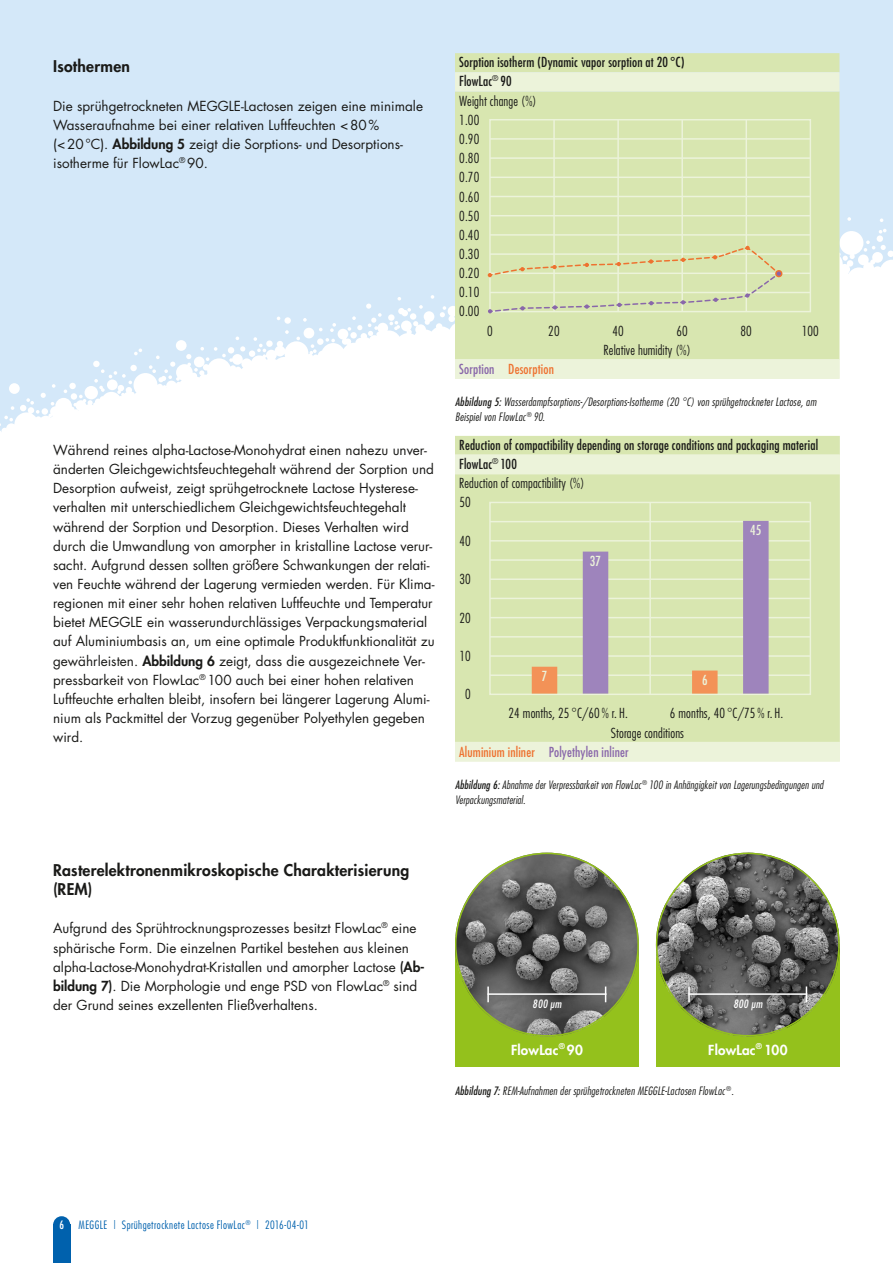
<style>
.page{position:relative;width:893px;height:1263px;background:#fff}
.page>*{position:absolute;margin:0;border:0;box-sizing:border-box;transform-origin:0 0}
.t1{font:800 15.75px/19.2px "Futura";letter-spacing:.015em;color:#1a1a18}
.t2{font:13.5px/19.2px "Futura";color:#1a1a18}
.t3{font:condensed 13.5px/19.2px "Futura";letter-spacing:.01em;color:#1a1a18}
.t4{font:300 condensed 13.5px "Futura";letter-spacing:.01em;color:#1a1a18}
.t5{font:condensed 13.5px "Futura";letter-spacing:.01em;color:#8967aa}
.t6{font:800 13.5px "Futura";letter-spacing:.015em;color:#fff}
.t7{font:condensed 13.5px "Futura";letter-spacing:.01em;color:#ee7230}
.t8{font:condensed 13.5px "Futura";color:#ecf3da}
.t9{font:italic 300 condensed 11.25px/15px "Futura";letter-spacing:.015em;color:#1a1a18}
.t10{font:300 condensed 11.25px "Futura";letter-spacing:.035em;color:#0061ad}
.t11{font:italic condensed 11.25px "Futura";letter-spacing:.035em;color:#fff}
.t12{font:condensed 11.25px "Futura";color:#fff}
.s1{font-weight:800}
.s2{color:#8967aa}
.s3{font-weight:400}
.s4{font-weight:300}
.s5{color:#ee7230}
</style>
<div class="page">
<div style="left:0;top:0;width:893px;height:455px;background:#d4e8f9"></div>
<svg style="left:0;top:168px;width:893px;height:287px"></svg>
<div style="left:53px;top:1225px;width:17px;height:38px;background:#0061ad"></div>
<div style="left:53px;top:1216px;width:17px;height:17px;background:#0061ad;border-radius:50%"></div>
<div style="left:455px;top:53px;width:384px;height:19px;background:#d8e6b0"></div>
<svg style="left:455px;top:72px;width:384px;height:287px;background:#d9e7b4"></svg>
<div style="left:455px;top:359px;width:384px;height:20px;background:#ecf3da"></div>
<div style="left:455px;top:436px;width:385px;height:18px;background:#d8e6b0"></div>
<div style="left:455px;top:474px;width:385px;height:288px;background:#d8e6b0"></div>
<div style="left:455px;top:454px;width:385px;height:20px;background:#ecf3da"></div>
<div style="left:455px;top:742px;width:385px;height:19px;background:#ecf3da"></div>
<div style="left:455px;top:944px;width:184px;height:123px;background:#94c11c"></div>
<div style="left:656px;top:944px;width:184px;height:123px;background:#94c11c"></div>
<img style="left:455px;top:853px;width:184px;height:183px;border-radius:92px">
<hr style="left:487px;top:993px;width:119px;height:2px;background:#fff">
<svg style="left:487px;top:986px;width:2px;height:16px"></svg>
<svg style="left:605px;top:986px;width:1px;height:16px"></svg>
<img style="left:656px;top:853px;width:184px;height:183px;border-radius:92px">
<hr style="left:688px;top:993px;width:119px;height:2px;background:#fff">
<svg style="left:688px;top:986px;width:2px;height:16px"></svg>
<svg style="left:806px;top:986px;width:1px;height:16px"></svg>
<div style="left:489px;top:119px;width:322px;height:193px;border:2px solid #ecf3da"></div>
<hr style="left:553px;top:120px;width:2px;height:192px;background:#ecf3da">
<hr style="left:617px;top:120px;width:2px;height:192px;background:#ecf3da">
<hr style="left:681px;top:120px;width:2px;height:192px;background:#ecf3da">
<hr style="left:745px;top:120px;width:2px;height:192px;background:#ecf3da">
<hr style="left:490px;top:157px;width:320px;height:2px;background:#ecf3da">
<hr style="left:490px;top:138px;width:320px;height:2px;background:#ecf3da">
<hr style="left:490px;top:177px;width:320px;height:1px;background:#ecf3da">
<hr style="left:490px;top:215px;width:320px;height:1px;background:#ecf3da">
<hr style="left:490px;top:253px;width:320px;height:2px;background:#ecf3da">
<hr style="left:490px;top:292px;width:320px;height:1px;background:#ecf3da">
<hr style="left:490px;top:196px;width:320px;height:1px;background:#ecf3da">
<hr style="left:490px;top:234px;width:320px;height:2px;background:#ecf3da">
<hr style="left:490px;top:273px;width:320px;height:1px;background:#ecf3da">
<div style="left:489px;top:502px;width:322px;height:193px;border:2px solid #ecf3da"></div>
<hr style="left:649px;top:502px;width:2px;height:192px;background:#ecf3da">
<hr style="left:490px;top:540px;width:320px;height:2px;background:#ecf3da">
<hr style="left:490px;top:521px;width:320px;height:1px;background:#ecf3da">
<hr style="left:490px;top:559px;width:320px;height:2px;background:#ecf3da">
<hr style="left:490px;top:598px;width:320px;height:1px;background:#ecf3da">
<hr style="left:490px;top:636px;width:320px;height:2px;background:#ecf3da">
<hr style="left:490px;top:674px;width:320px;height:2px;background:#ecf3da">
<hr style="left:490px;top:578px;width:320px;height:2px;background:#ecf3da">
<hr style="left:490px;top:617px;width:320px;height:1px;background:#ecf3da">
<hr style="left:490px;top:655px;width:320px;height:2px;background:#ecf3da">
<svg style="left:488px;top:246px;width:294px;height:67px;background:#d9e2b1"></svg>
<div style="left:775px;top:270px;width:7px;height:7px;border:2px solid #ee7230;border-radius:50%"></div>
<div style="left:532px;top:667px;width:25px;height:26px;background:#f39257"></div>
<div style="left:583px;top:552px;width:25px;height:141px;background:#9e84bc"></div>
<div style="left:692px;top:670px;width:26px;height:23px;background:#f39257"></div>
<div style="left:743px;top:521px;width:26px;height:172px;background:#9e84bc"></div>
<p class="t1" style="left:53px;top:57px;width:78px">Isothermen</p>
<p class="t2" style="left:53px;top:96px;width:371px">Die sprühgetrockneten MEGGLE-Lactosen zeigen eine minimale Wasseraufnahme bei einer relativen Luftfeuchten &lt;80% (&lt;20°C). <span class="s1">Abbildung 5</span> zeigt die Sorptions- und Desorptions&shy;isotherme für FlowLac<sup>®</sup> 90.</p>
<p class="t2" style="left:53px;top:440px;width:383px">Während reines alpha-Lactose-Monohydrat einen nahezu unver&shy;änderten Gleichgewichtsfeuchtegehalt während der Sorption und Desorption aufweist, zeigt sprühgetrocknete Lactose Hysterese&shy;verhalten mit unterschiedlichem Gleichgewichtsfeuchtegehalt während der Sorption und Desorption. Dieses Verhalten wird durch die Umwandlung von amorpher in kristalline Lactose verur&shy;sacht. Aufgrund dessen sollten größere Schwankungen der relati&shy;ven Feuchte während der Lagerung vermieden werden. Für Klima&shy;regionen mit einer sehr hohen relativen Luftfeuchte und Temperatur bietet MEGGLE ein wasserundurchlässiges Verpackungsmaterial auf Aluminiumbasis an, um eine optimale Produktfunktionalität zu gewährleisten. <span class="s1">Abbildung 6</span> zeigt, dass die ausgezeichnete Ver&shy;pressbarkeit von FlowLac<sup>®</sup> 100 auch bei einer hohen relativen Luftfeuchte erhalten bleibt, insofern bei längerer Lagerung Alumi&shy;nium als Packmittel der Vorzug gegenüber Polyethylen gegeben wird.</p>
<p class="t3" style="left:459px;top:52px;width:227px">Sorption isotherm (Dynamic vapor sorption at 20 °C)</p>
<p class="t3" style="left:459px;top:72px;width:54px">FlowLac<sup>®</sup> 90</p>
<p class="t4" style="left:459px;top:92px;width:79px">Weight change (%)</p>
<p class="t4" style="left:459px;top:111px;width:22px">1.00</p>
<p class="t4" style="left:459px;top:131px;width:22px">0.90</p>
<p class="t4" style="left:459px;top:150px;width:22px">0.80</p>
<p class="t4" style="left:459px;top:169px;width:22px">0.70</p>
<p class="t4" style="left:459px;top:188px;width:22px">0.60</p>
<p class="t4" style="left:459px;top:207px;width:22px">0.50</p>
<p class="t4" style="left:459px;top:226px;width:22px">0.40</p>
<p class="t4" style="left:459px;top:246px;width:22px">0.30</p>
<p class="t4" style="left:459px;top:265px;width:22px">0.20</p>
<p class="t4" style="left:459px;top:284px;width:22px">0.10</p>
<p class="t4" style="left:459px;top:303px;width:22px">0.00</p>
<p class="t4" style="left:487px;top:322px;width:7px">0</p>
<p class="t4" style="left:548px;top:322px;width:13px">20</p>
<p class="t4" style="left:612px;top:322px;width:13px">40</p>
<p class="t4" style="left:676px;top:322px;width:13px">60</p>
<p class="t4" style="left:740px;top:322px;width:13px">80</p>
<p class="t4" style="left:802px;top:322px;width:19px">100</p>
<p class="t4" style="left:604px;top:341px;width:89px">Relative humidity (%)</p>
<p class="t7" style="left:459px;top:360px;width:96px"><span class="s2">Sorption</span> Desorption</p>
<p class="t9" style="left:455px;top:394px;width:363px"><span class="s3">Abbildung 5:</span> Wasserdampfsorptions-/Desorptions-Isotherme (20 °C) von sprühgetrockneter Lactose, am<br>Beispiel von FlowLac <sup>®</sup> 90.</p>
<p class="t3" style="left:459px;top:435px;width:360px">Reduction of compactibility depending on storage conditions and packaging material FlowLac<sup>®</sup> 100<br><span class="s4">Reduction of compactibility (%)<br>50</span></p>
<p class="t4" style="left:459px;top:533px;width:13px">40</p>
<p class="t4" style="left:459px;top:571px;width:13px">30</p>
<p class="t4" style="left:459px;top:609px;width:13px">20</p>
<p class="t4" style="left:459px;top:647px;width:13px">10</p>
<p class="t4" style="left:465px;top:686px;width:7px">0</p>
<p class="t4" style="left:508px;top:705px;width:121px">24 months, 25 °C/60 % r. H.</p>
<p class="t4" style="left:670px;top:705px;width:115px">6 months, 40 °C/75 % r. H.</p>
<p class="t4" style="left:611px;top:724px;width:75px">Storage conditions</p>
<p class="t5" style="left:459px;top:743px;width:171px"><span class="s5">Aluminium inliner</span> Polyethylen inliner</p>
<p class="t8" style="left:750px;top:522px;width:13px">45</p>
<p class="t8" style="left:590px;top:552px;width:13px">37</p>
<p class="t8" style="left:542px;top:668px;width:7px">7</p>
<p class="t8" style="left:702px;top:671px;width:7px">6</p>
<p class="t9" style="left:455px;top:777px;width:370px"><span class="s3">Abbildung 6:</span> Abnahme der Verpressbarkeit von FlowLac <sup>®</sup> 100 in Anhängigkeit von Lagerungsbedingungen und<br>Verpackungsmaterial.</p>
<p class="t1" style="left:53px;top:860px;width:358px">Rasterelektronenmikroskopische Charakterisierung (REM)</p>
<p class="t2" style="left:53px;top:919px;width:373px">Aufgrund des Sprühtrocknungsprozesses besitzt FlowLac<sup>®</sup> eine sphärische Form. Die einzelnen Partikel bestehen aus kleinen alpha-Lactose-Monohydrat-Kristallen und amorpher Lactose <span class="s1">(Ab&shy;bildung 7)</span>. Die Morphologie und enge PSD von FlowLac<sup>®</sup> sind der Grund seines exzellenten Fließverhaltens.</p>
<p class="t11" style="left:533px;top:996px;width:30px">800 µm</p>
<p class="t11" style="left:733px;top:996px;width:30px">800 µm</p>
<p class="t6" style="left:511px;top:1040px;width:73px">FlowLac<sup>®</sup> 90</p>
<p class="t6" style="left:708px;top:1040px;width:81px">FlowLac<sup>®</sup> 100</p>
<p class="t9" style="left:455px;top:1083px;width:280px"><span class="s3">Abbildung 7:</span> REM-Aufnahmen der sprühgetrockneten MEGGLE-Lactosen FlowLac <sup>®</sup>.</p>
<p class="t12" style="left:59px;top:1218px;width:6px">6</p>
<p class="t10" style="left:79px;top:1218px;width:232px">MEGGLE | Sprühgetrocknete Lactose FlowLac<sup>®</sup> | 2016-04-01</p>
</div>
